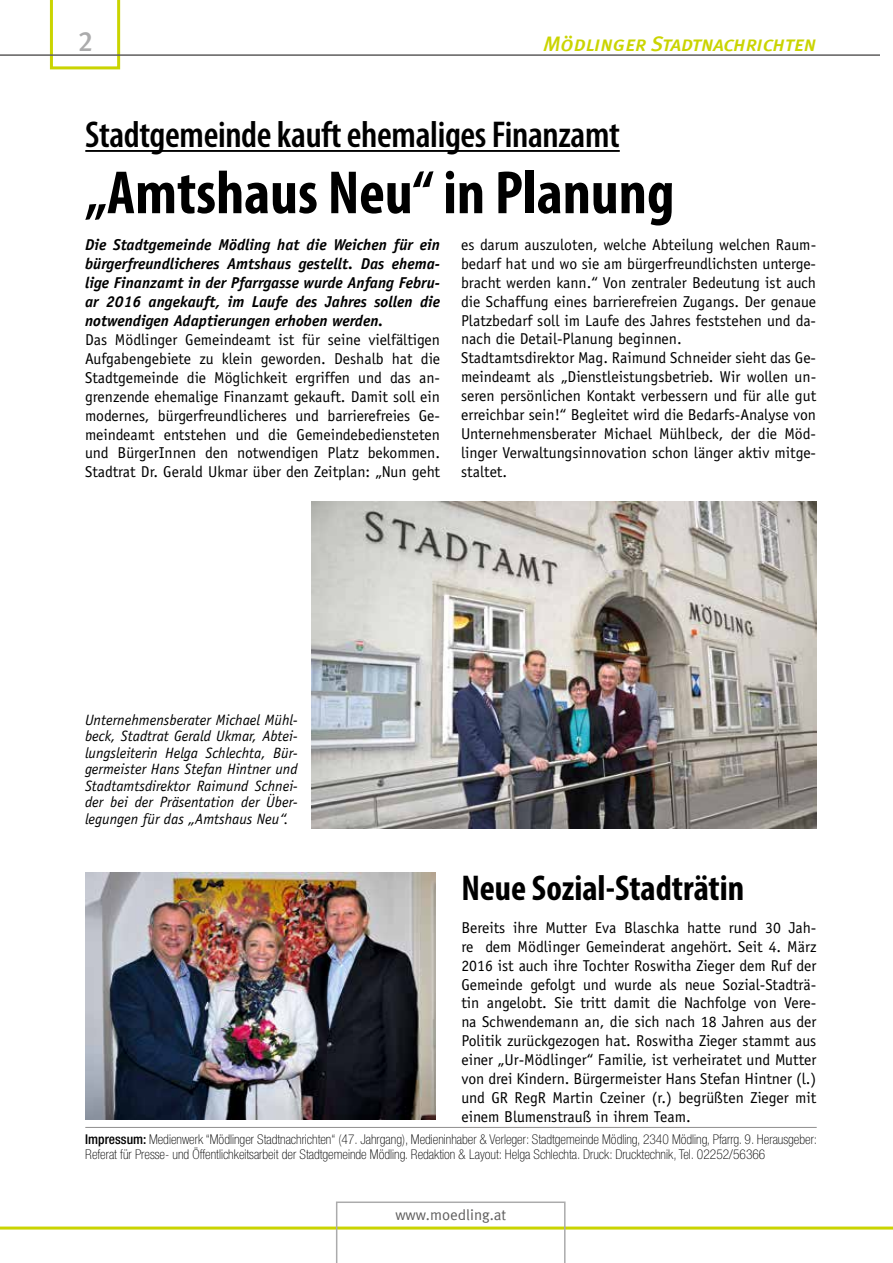
<style>
.page{position:relative;width:893px;height:1263px;background:#fff}
.page>*{position:absolute;margin:0;border:0;box-sizing:border-box;transform-origin:0 0}
.t1{font:700 condensed 61.5px "Myriad Pro";color:#000}
.t2{font:600 condensed 37.5px "Myriad Pro";letter-spacing:-.01em;color:#000}
.t3{font:700 condensed 36px "Myriad Pro";color:#000}
.t4{font:28.05px "Meta Medium LF";color:#ababac;scale:.96 1}
.t5{font:21px "Meta Medium Italic Caps";letter-spacing:-.01em;color:#cad400}
.t6{font:15.75px/18.9px "Officina Sans";color:#000;text-align:justify}
.t7{font:italic 700 15.75px/18.9px "Officina Sans";color:#000;text-align:justify}
.t8{font:italic 15px/16.5px "Officina Sans";color:#000;text-align:justify}
.t9{font:15px "Meta Normal";color:#5f5e5e}
.t10{font:100 condensed 13.5px/15px "Helvetica Neue LT Std";color:#000}
.s1{font-weight:500}
</style>
<div class="page">
<svg style="left:50px;top:0;width:70px;height:69px"></svg>
<hr style="left:0;top:54px;width:893px;height:2px;background:#5f5e5e">
<hr style="left:0;top:1226px;width:893px;height:3px;background:#cad400">
<svg style="left:336px;top:1201px;width:230px;height:62px"></svg>
<div style="left:880px;top:18px;width:13px;height:74px;background:#fff"></div>
<hr style="left:85px;top:1127px;width:732px;height:1px;background:#959494">
<hr style="left:85px;top:150px;width:535px;height:2px;background:#000">
<img style="left:311px;top:501px;width:505px;height:327px">
<img style="left:85px;top:872px;width:351px;height:247px">
<h3 class="t4" style="left:78px;top:25px;width:17px">2</h3>
<h3 class="t5" style="left:543px;top:31px;width:275px">Mödlinger Stadtnachrichten</h3>
<h2 class="t2" style="left:85px;top:114px;width:536px">Stadtgemeinde kauft ehemaliges Finanzamt</h2>
<h1 class="t1" style="left:85px;top:154px;width:591px">„Amtshaus Neu“ in Planung</h1>
<p class="t7" style="left:85px;top:236px;width:357px">Die Stadtgemeinde Mödling hat die Weichen für ein bürgerfreundlicheres Amtshaus gestellt. Das ehema&shy;lige Finanzamt in der Pfarrgasse wurde Anfang Febru&shy;ar 2016 angekauft, im Laufe des Jahres sollen die notwendigen Adaptierungen erhoben werden.</p>
<p class="t6" style="left:85px;top:330px;width:357px">Das Mödlinger Gemeindeamt ist für seine vielfältigen Aufgabengebiete zu klein geworden. Deshalb hat die Stadtgemeinde die Möglichkeit ergriffen und das an&shy;grenzende ehemalige Finanzamt gekauft. Damit soll ein modernes, bürgerfreundlicheres und barrierefreies Ge&shy;meindeamt entstehen und die Gemeindebediensteten und BürgerInnen den notwendigen Platz bekommen.<br>Stadtrat Dr. Gerald Ukmar über den Zeitplan: „Nun geht</p>
<p class="t6" style="left:461px;top:235px;width:357px;text-align:left">es darum auszuloten, welche Abteilung welchen Raum&shy;bedarf hat und wo sie am bürgerfreundlichsten unterge&shy;bracht werden kann.“ Von zentraler Bedeutung ist auch die Schaffung eines barrierefreien Zugangs. Der genaue Platzbedarf soll im Laufe des Jahres feststehen und da&shy;nach die Detail-Planung beginnen.<br>Stadtamtsdirektor Mag. Raimund Schneider sieht das Ge&shy;meindeamt als „Dienstleistungsbetrieb. Wir wollen un&shy;seren persönlichen Kontakt verbessern und für alle gut erreichbar sein!“ Begleitet wird die Bedarfs-Analyse von Unternehmensberater Michael Mühlbeck, der die Möd&shy;linger Verwaltungsinnovation schon länger aktiv mitge&shy;staltet.</p>
<p class="t8" style="left:85px;top:711px;width:214px">Unternehmensberater Michael Mühl&shy;beck, Stadtrat Gerald Ukmar, Abtei&shy;lungsleiterin Helga Schlechta, Bür&shy;germeister Hans Stefan Hintner und Stadtamtsdirektor Raimund Schnei&shy;der bei der Präsentation der Über&shy;legungen für das „Amtshaus Neu“.</p>
<h3 class="t3" style="left:461px;top:865px;width:284px">Neue Sozial-Stadträtin</h3>
<p class="t6" style="left:461px;top:918px;width:357px">Bereits ihre Mutter Eva Blaschka hatte rund 30 Jah&shy;re dem Mödlinger Gemeinderat angehört. Seit 4. März 2016 ist auch ihre Tochter Roswitha Zieger dem Ruf der Gemeinde gefolgt und wurde als neue Sozial-Stadträ&shy;tin angelobt. Sie tritt damit die Nachfolge von Vere&shy;na Schwendemann an, die sich nach 18 Jahren aus der Politik zurückgezogen hat. Roswitha Zieger stammt aus einer „Ur-Mödlinger“ Familie, ist verheiratet und Mutter von drei Kindern. Bürgermeister Hans Stefan Hintner (l.) und GR RegR Martin Czeiner (r.) begrüßten Zieger mit einem Blumenstrauß in ihrem Team.</p>
<p class="t10" style="left:85px;top:1132px;width:733px"><span class="s1">Impressum:</span> Medienwerk “Mödlinger Stadtnachrichten“ (47. Jahrgang), Medieninhaber &amp; Verleger: Stadtgemeinde Mödling, 2340 Mödling, Pfarrg. 9. Herausgeber:<br>Referat für Presse- und Öffentlichkeitsarbeit der Stadtgemeinde Mödling. Redaktion &amp; Layout: Helga Schlechta. Druck: Drucktechnik, Tel. 02252/56366</p>
<p class="t9" style="left:395px;top:1206px;width:112px">www.moedling.at</p>
</div>
